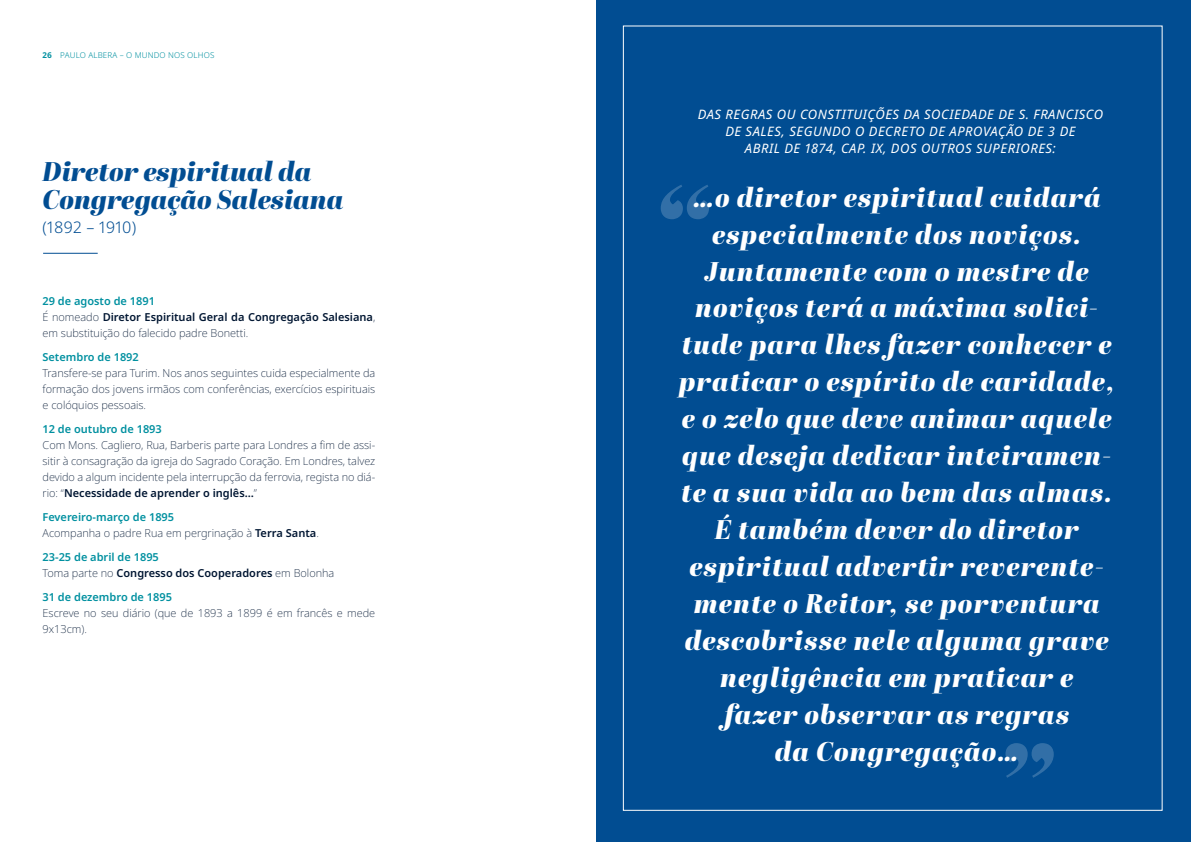
<style>
.page{position:relative;width:1191px;height:842px;background:#fff}
.page>*{position:absolute;margin:0;border:0;box-sizing:border-box;transform-origin:0 0}
.t1{font:italic 27px/37px "Abril Fatface";letter-spacing:.04em;color:#fff;text-align:center}
.títulos{font:italic 27px "Abril Fatface";color:#014d92}
.datas{font:300 16px "Noto Sans";color:#014d92}
.t2{font:italic 13px/17px "Noto Sans";letter-spacing:.04em;color:#fff;text-align:center}
.texto_corrido{font:200 11px/16px "Noto Sans";color:#001632}
.destaques_texto_corr{font:600 11px "Noto Sans";color:#0090a0}
.texto_corrido-2{font:600 11px "Noto Sans";color:#001632}
.t3{font:300 8px "Noto Sans";letter-spacing:.02em;color:#0090a0}
.s1{font-weight:700}
.s2{font-weight:600}
.s3{font-weight:200}
</style>
<div class="page">
<hr style="left:43px;top:253px;width:55px;height:1px;background:#014d92">
<div style="left:596px;top:0;width:595px;height:842px;background:#014d92"></div>
<svg style="left:1005px;top:743px;width:48px;height:35px"></svg>
<svg style="left:660px;top:185px;width:49px;height:34px"></svg>
<p class="t3" style="left:43px;top:50px;width:173px"><span class="s1">26</span> PAULO ALBERA – O MUNDO NOS OLHOS</p>
<p class="títulos" style="left:43px;top:152px;width:270px">Diretor espiritual da</p>
<p class="títulos" style="left:43px;top:180px;width:302px">Congregação Salesiana</p>
<p class="datas" style="left:43px;top:216px;width:95px">(1892 – 1910)</p>
<p class="destaques_texto_corr" style="left:43px;top:293px;width:114px">29 de agosto de 1891</p>
<p class="texto_corrido" style="left:43px;top:309px;width:334px">É nomeado <span class="s2">Diretor Espiritual Geral da Congregação Salesiana</span>, em substituição do falecido padre Bonetti.</p>
<p class="destaques_texto_corr" style="left:43px;top:349px;width:98px">Setembro de 1892</p>
<p class="texto_corrido" style="left:43px;top:365px;width:334px;text-align:justify">Transfere-se para Turim. Nos anos seguintes cuida especialmente da formação dos jovens irmãos com conferências, exercícios espirituais e colóquios pessoais.</p>
<p class="destaques_texto_corr" style="left:43px;top:421px;width:121px">12 de outubro de 1893</p>
<p class="texto_corrido" style="left:43px;top:437px;width:334px;text-align:justify">Com Mons. Cagliero, Rua, Barberis parte para Londres a fim de assi&shy;sitir à consagração da igreja do Sagrado Coração. Em Londres, talvez devido a algum incidente pela interrupção da ferrovia, regista no diá&shy;rio: “<span class="s2">Necessidade de aprender o inglês…</span>”</p>
<p class="destaques_texto_corr" style="left:43px;top:509px;width:133px">Fevereiro-março de 1895</p>
<p class="texto_corrido" style="left:43px;top:525px;width:278px">Acompanha o padre Rua em pergrinação à <span class="s2">Terra Santa</span>.</p>
<p class="destaques_texto_corr" style="left:43px;top:549px;width:118px">23-25 de abril de 1895</p>
<p class="texto_corrido-2" style="left:43px;top:565px;width:293px"><span class="s3">Toma parte no</span> Congresso dos Cooperadores <span class="s3">em Bolonha</span></p>
<p class="destaques_texto_corr" style="left:43px;top:589px;width:131px">31 de dezembro de 1895</p>
<p class="texto_corrido" style="left:43px;top:605px;width:334px">Escreve no seu diário (que de 1893 a 1899 é em francês e mede<br>9x13cm).</p>
<p class="t2" style="left:698px;top:106px;width:407px">DAS REGRAS OU CONSTITUIÇÕES DA SOCIEDADE DE S. FRANCISCO<br>DE SALES, SEGUNDO O DECRETO DE APROVAÇÃO DE 3 DE<br>ABRIL DE 1874, CAP. IX, DOS OUTROS SUPERIORES:</p>
<p class="t1" style="left:679px;top:177px;width:437px">…o diretor espiritual cuidará especialmente dos noviços.<br>Juntamente com o mestre de noviços terá a máxima solici&shy;tude para lhes fazer conhecer e praticar o espírito de caridade, e o zelo que deve animar aquele que deseja dedicar inteiramen&shy;te a sua vida ao bem das almas.</p>
<p class="t1" style="left:685px;top:510px;width:425px">É também dever do diretor espiritual advertir reverente&shy;mente o Reitor, se porventura descobrisse nele alguma grave negligência em praticar e</p>
<p class="t1" style="left:724px;top:695px;width:346px">fazer observar as regras</p>
<p class="t1" style="left:775px;top:732px;width:245px">da Congregação…</p>
</div>
